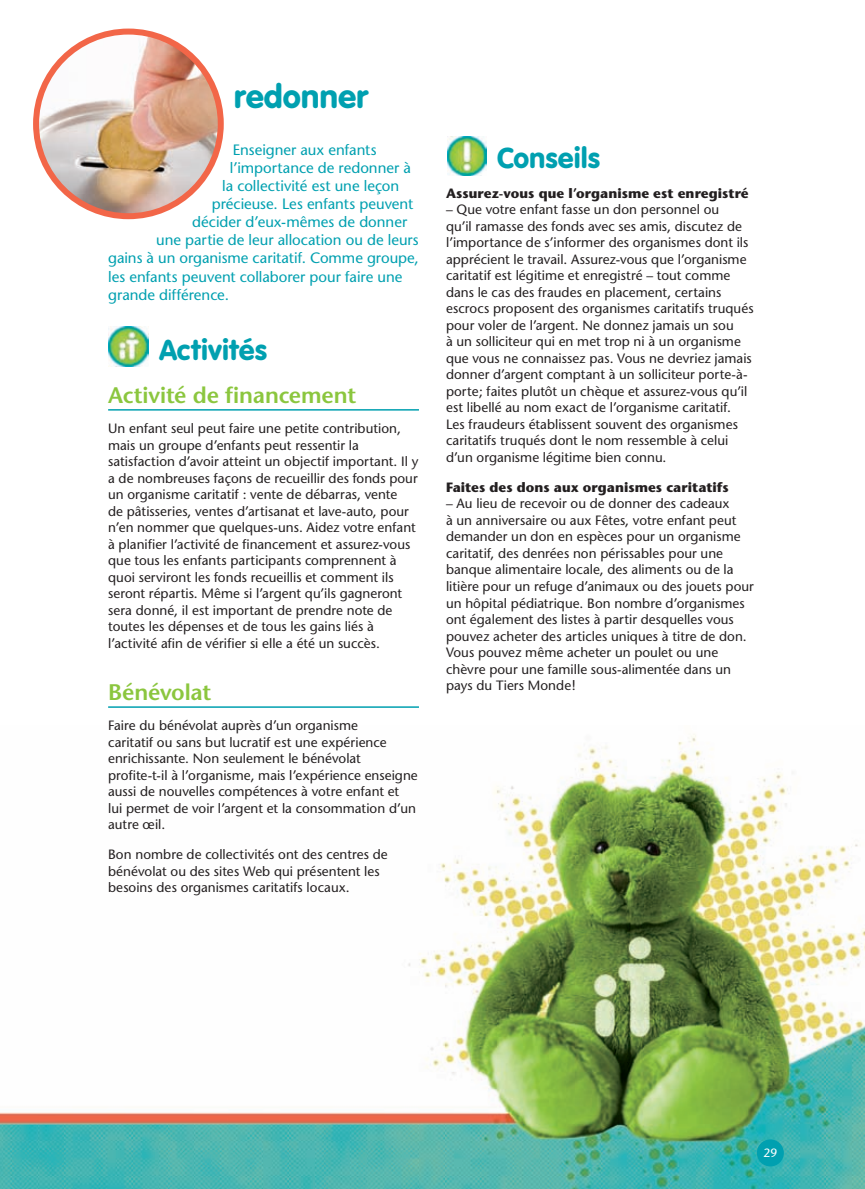
<style>
.page{position:relative;width:865px;height:1189px;background:#fff}
.page>*{position:absolute;margin:0;border:0;box-sizing:border-box;transform-origin:0 0}
.t1{font:34.5px "VAG Rundschrift D";letter-spacing:-.005em;color:#00a0b0}
.t2{font:30px "VAG Rundschrift D";letter-spacing:-.015em;color:#00a0b0}
.t3{font:600 22.5px "Stone Sans";letter-spacing:-.005em;color:#8bc63e}
.t4{font:15px "Stone Sans";color:#00a0b0}
.t5{font:13.5px/16.5px "Stone Sans";letter-spacing:.005em;color:#231f20}
.t6{font:700 13.5px "Stone Sans";letter-spacing:.005em;color:#231f20}
.t7{font:12px "Stone Sans";color:#fff}
</style>
<div class="page">
<img style="left:0;top:734px;width:864px;height:454px">
<img style="left:36px;top:32px;width:185px;height:184px;border-radius:92px">
<div style="left:33px;top:29px;width:191px;height:190px;border:6px solid #f26648;border-radius:50%"></div>
<hr style="left:108px;top:409px;width:311px;height:1px;background:#00a0b0">
<hr style="left:108px;top:706px;width:311px;height:1px;background:#00a0b0">
<img style="left:108px;top:326px;width:41px;height:41px">
<img style="left:447px;top:136px;width:39px;height:40px">
<div style="left:756px;top:1139px;width:27px;height:27px;background:#00a0b0;border-radius:50%"></div>
<h1 class="t1" style="left:234px;top:77px;width:136px">redonner</h1>
<p class="t4" style="left:233px;top:141px;width:145px">Enseigner aux enfants</p>
<p class="t4" style="left:230px;top:159px;width:183px">l’importance de redonner à</p>
<p class="t4" style="left:222px;top:177px;width:178px">la collectivité est une leçon</p>
<p class="t4" style="left:212px;top:195px;width:203px">précieuse. Les enfants peuvent</p>
<p class="t4" style="left:192px;top:213px;width:216px">décider d’eux-mêmes de donner</p>
<p class="t4" style="left:156px;top:231px;width:264px">une partie de leur allocation ou de leurs</p>
<p class="t4" style="left:108px;top:249px;width:312px">gains à un organisme caritatif. Comme groupe,</p>
<p class="t4" style="left:108px;top:267px;width:295px">les enfants peuvent collaborer pour faire une</p>
<p class="t4" style="left:108px;top:285px;width:122px">grande différence.</p>
<h2 class="t2" style="left:159px;top:332px;width:110px">Activités</h2>
<h3 class="t3" style="left:108px;top:381px;width:249px">Activité de financement</h3>
<p class="t5" style="left:108px;top:420px;width:312px">Un enfant seul peut faire une petite contribution, mais un groupe d’enfants peut ressentir la satisfaction d’avoir atteint un objectif important. Il y a de nombreuses façons de recueillir des fonds pour un organisme caritatif : vente de débarras, vente<br>de pâtisseries, ventes d’artisanat et lave‑auto, pour n’en nommer que quelques-uns. Aidez votre enfant à planifier l’activité de financement et assurez-vous que tous les enfants participants comprennent à quoi serviront les fonds recueillis et comment ils seront répartis. Même si l’argent qu’ils gagneront sera donné, il est important de prendre note de toutes les dépenses et de tous les gains liés à l’activité afin de vérifier si elle a été un succès.</p>
<h3 class="t3" style="left:108px;top:678px;width:104px">Bénévolat</h3>
<p class="t5" style="left:108px;top:717px;width:311px">Faire du bénévolat auprès d’un organisme<br>caritatif ou sans but lucratif est une expérience enrichissante. Non seulement le bénévolat profite‑t‑il à l’organisme, mais l’expérience enseigne aussi de nouvelles compétences à votre enfant et<br>lui permet de voir l’argent et la consommation d’un autre œil.</p>
<p class="t5" style="left:108px;top:846px;width:281px">Bon nombre de collectivités ont des centres de bénévolat ou des sites Web qui présentent les besoins des organismes caritatifs locaux.</p>
<h2 class="t2" style="left:497px;top:140px;width:105px">Conseils</h2>
<p class="t6" style="left:446px;top:185px;width:304px">Assurez-vous que l’organisme est enregistré</p>
<p class="t5" style="left:446px;top:201px;width:309px">– Que votre enfant fasse un don personnel ou<br>qu’il ramasse des fonds avec ses amis, discutez de l’importance de s’informer des organismes dont ils apprécient le travail. Assurez-vous que l’organisme caritatif est légitime et enregistré – tout comme dans le cas des fraudes en placement, certains escrocs proposent des organismes caritatifs truqués pour voler de l’argent. Ne donnez jamais un sou<br>à un solliciteur qui en met trop ni à un organisme que vous ne connaissez pas. Vous ne devriez jamais donner d’argent comptant à un solliciteur porte-à&shy;porte; faites plutôt un chèque et assurez-vous qu’il est libellé au nom exact de l’organisme caritatif.<br>Les fraudeurs établissent souvent des organismes caritatifs truqués dont le nom ressemble à celui d’un organisme légitime bien connu.</p>
<p class="t6" style="left:446px;top:479px;width:284px">Faites des dons aux organismes caritatifs</p>
<p class="t5" style="left:446px;top:495px;width:309px">– Au lieu de recevoir ou de donner des cadeaux<br>à un anniversaire ou aux Fêtes, votre enfant peut demander un don en espèces pour un organisme caritatif, des denrées non périssables pour une banque alimentaire locale, des aliments ou de la litière pour un refuge d’animaux ou des jouets pour un hôpital pédiatrique. Bon nombre d’organismes ont également des listes à partir desquelles vous pouvez acheter des articles uniques à titre de don.<br>Vous pouvez même acheter un poulet ou une chèvre pour une famille sous-alimentée dans un pays du Tiers Monde!</p>
<p class="t7" style="left:763px;top:1145px;width:15px">29</p>
</div>
